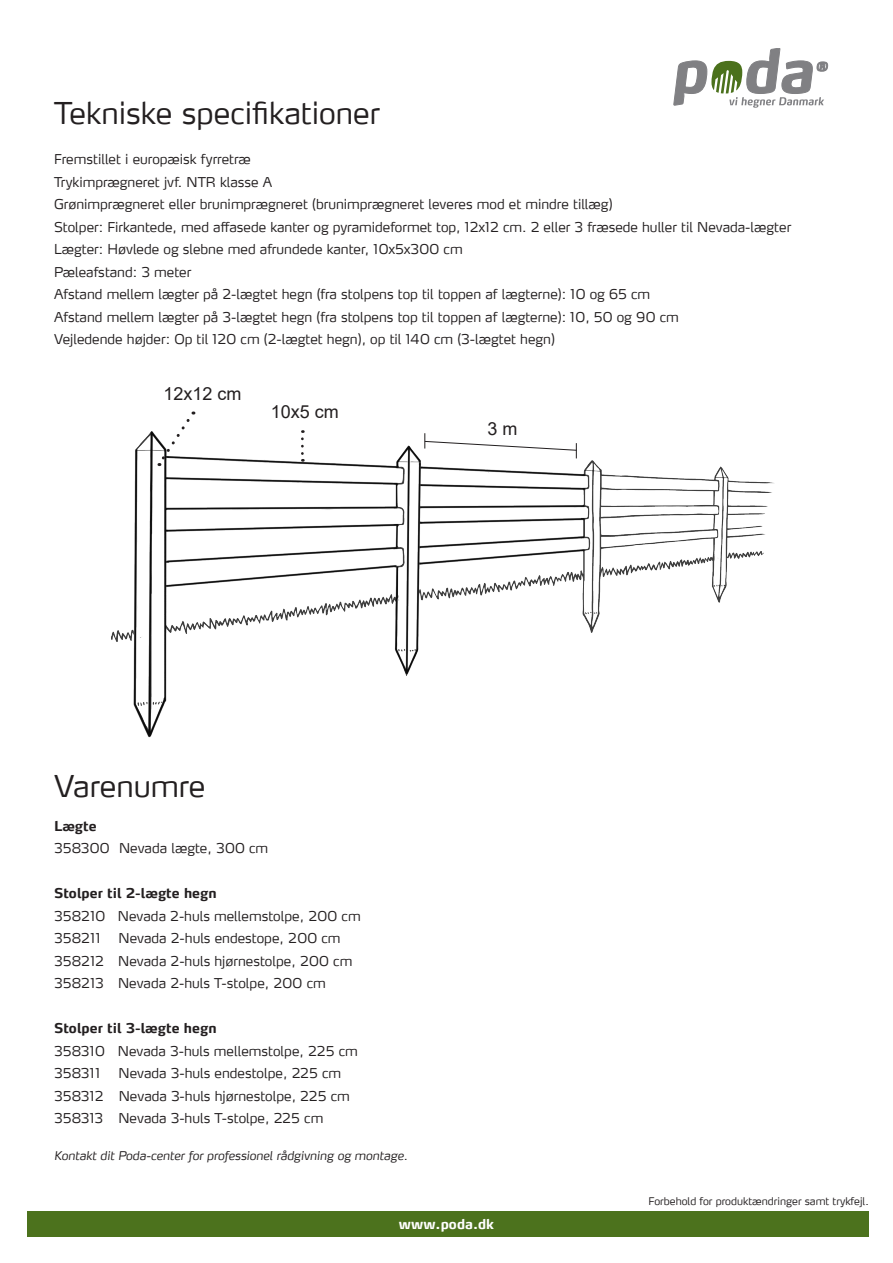
<style>
.page{position:relative;width:893px;height:1263px;background:#fff}
.page>*{position:absolute;margin:0;border:0;box-sizing:border-box;transform-origin:0 0}
.t1{font:300 30px "Max LF";color:#231f20}
.t2{font:18px "Arial";color:#231f20}
.t3{font:300 13.5px "Max LF";color:#231f20}
.t4{font:700 13.5px "Max LF";color:#231f20}
.t5{font:700 13.5px "Max";letter-spacing:.005em;color:#fff}
.t6{font:italic 300 12px "Max LF";color:#231f20}
.t7{font:300 10.5px "Max";color:#231f20}
</style>
<div class="page">
<svg style="left:673px;top:48px;width:155px;height:60px"></svg>
<div style="left:27px;top:1211px;width:842px;height:26px;background:#4c721d"></div>
<img style="left:111px;top:430px;width:663px;height:308px">
<svg style="left:157px;top:411px;width:37px;height:55px"></svg>
<svg style="left:301px;top:439px;width:3px;height:23px"></svg>
<svg style="left:424px;top:433px;width:154px;height:25px"></svg>
<p class="t1" style="left:54px;top:94px;width:328px">Tekniske specifikationer</p>
<p class="t3" style="left:54px;top:151px;width:198px">Fremstillet i europæisk fyrretræ</p>
<p class="t3" style="left:54px;top:174px;width:220px">Trykimprægneret jvf. NTR klasse A</p>
<p class="t3" style="left:54px;top:196px;width:560px">Grønimprægneret eller brunimprægneret (brunimprægneret leveres mod et mindre tillæg)</p>
<p class="t3" style="left:54px;top:219px;width:739px">Stolper: Firkantede, med affasede kanter og pyramideformet top, 12x12 cm. 2 eller 3 fræsede huller til Nevada-lægter</p>
<p class="t3" style="left:54px;top:241px;width:410px">Lægter: Høvlede og slebne med afrundede kanter, 10x5x300 cm</p>
<p class="t3" style="left:54px;top:264px;width:139px">Pæleafstand: 3 meter</p>
<p class="t3" style="left:54px;top:286px;width:598px">Afstand mellem lægter på 2-lægtet hegn (fra stolpens top til toppen af lægterne): 10 og 65 cm</p>
<p class="t3" style="left:54px;top:309px;width:626px">Afstand mellem lægter på 3-lægtet hegn (fra stolpens top til toppen af lægterne): 10, 50 og 90 cm</p>
<p class="t3" style="left:54px;top:331px;width:502px">Vejledende højder: Op til 120 cm (2-lægtet hegn), op til 140 cm (3-lægtet hegn)</p>
<p class="t2" style="left:163px;top:381px;width:80px">12x12 cm</p>
<p class="t2" style="left:271px;top:399px;width:70px">10x5 cm</p>
<p class="t2" style="left:488px;top:416px;width:32px">3 m</p>
<p class="t1" style="left:54px;top:767px;width:153px">Varenumre</p>
<p class="t4" style="left:54px;top:817px;width:44px">Lægte</p>
<p class="t3" style="left:54px;top:840px;width:216px">358300 Nevada lægte, 300 cm</p>
<p class="t4" style="left:54px;top:885px;width:164px">Stolper til 2-lægte hegn</p>
<p class="t3" style="left:54px;top:907px;width:308px">358210 Nevada 2-huls mellemstolpe, 200 cm</p>
<p class="t3" style="left:54px;top:930px;width:48px">358211</p>
<p class="t3" style="left:119px;top:930px;width:223px">Nevada 2-huls endestope, 200 cm</p>
<p class="t3" style="left:54px;top:952px;width:300px">358212 Nevada 2-huls hjørnestolpe, 200 cm</p>
<p class="t3" style="left:54px;top:975px;width:273px">358213 Nevada 2-huls T-stolpe, 200 cm</p>
<p class="t4" style="left:54px;top:1020px;width:164px">Stolper til 3-lægte hegn</p>
<p class="t3" style="left:54px;top:1042px;width:305px">358310 Nevada 3-huls mellemstolpe, 225 cm</p>
<p class="t3" style="left:54px;top:1065px;width:289px">358311 Nevada 3-huls endestolpe, 225 cm</p>
<p class="t3" style="left:54px;top:1087px;width:297px">358312 Nevada 3-huls hjørnestolpe, 225 cm</p>
<p class="t3" style="left:54px;top:1110px;width:271px">358313 Nevada 3-huls T-stolpe, 225 cm</p>
<p class="t6" style="left:54px;top:1148px;width:355px">Kontakt dit Poda-center for professionel rådgivning og montage.</p>
<p class="t5" style="left:399px;top:1215px;width:97px">www.poda.dk</p>
<p class="t7" style="left:648px;top:1194px;width:222px">Forbehold for produktændringer samt trykfejl.</p>
</div>
